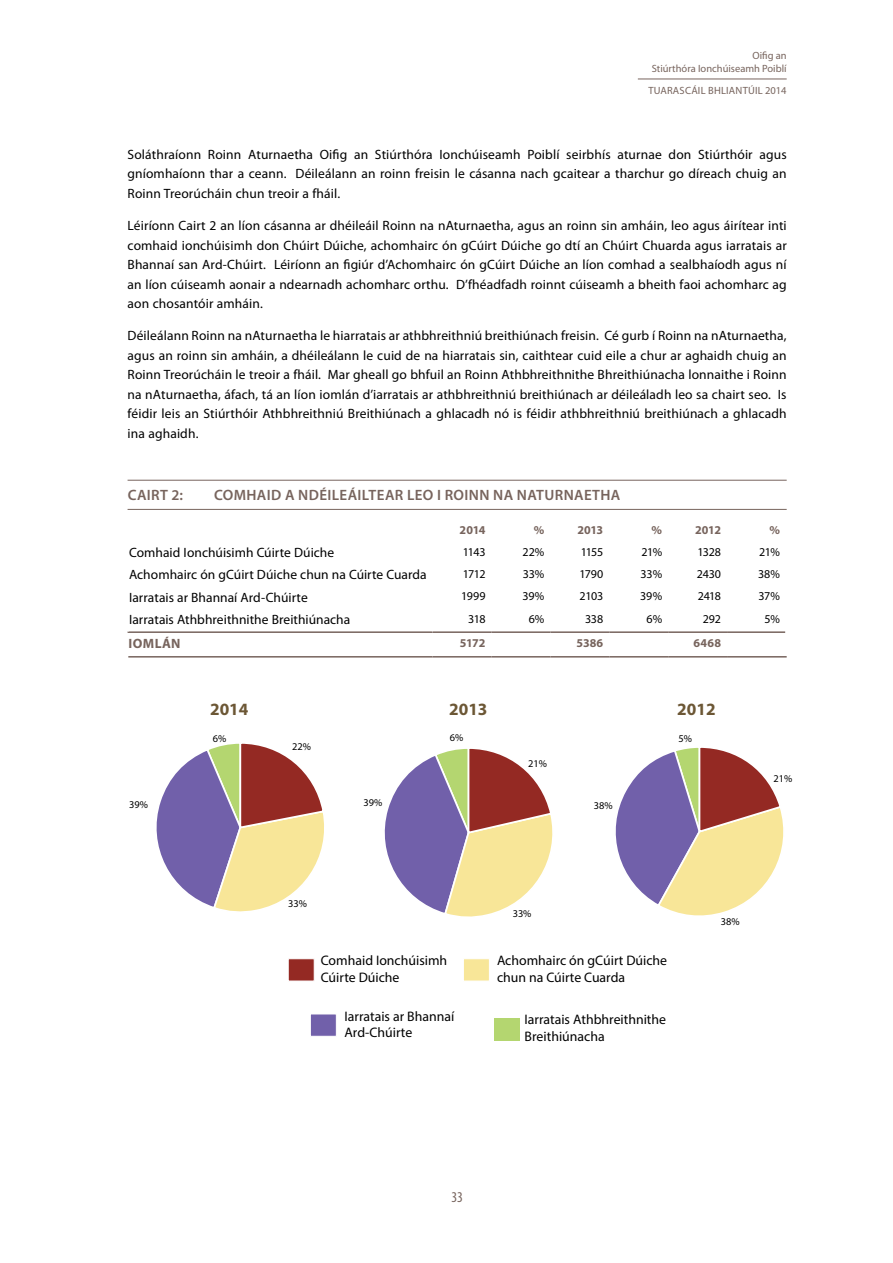
<style>
.page{position:relative;width:893px;height:1263px;background:#fff}
.page>*{position:absolute;margin:0;border:0;box-sizing:border-box;transform-origin:0 0}
.t1{font:700 17.25px "Myriad Pro";color:#6c5735}
.t2{font:600 15px "Myriad Pro";letter-spacing:.025em;color:#77645d}
.t3{font:condensed 15px "Myriad Pro";color:#77645d}
.t4{font:13.8px/16.6px "Myriad Pro";color:#000}
.t5{font:13.5px/19.5px "Myriad Pro";letter-spacing:.01em;color:#000;text-align:justify}
.t6{font:700 13.5px "Myriad Pro";letter-spacing:.03em;color:#77645d}
.t7{font:12px "Myriad Pro";letter-spacing:-.02em;color:#000}
.t8{font:700 12px "Myriad Pro";letter-spacing:-.005em;color:#77645d}
.t9{font:10.5px/13.5px "Myriad Pro";color:#77645d;text-align:right}
.t10{font:10.5px "Myriad Pro";letter-spacing:.02em;color:#77645d}
.t11{font:700 10.35px "Myriad";color:#000}
</style>
<div class="page">
<hr style="left:638px;top:79px;width:149px;height:1px;background:#77645d">
<hr style="left:128px;top:480px;width:659px;height:1px;background:#77645d">
<hr style="left:128px;top:509px;width:659px;height:1px;background:#77645d">
<hr style="left:128px;top:631px;width:305px;height:2px;background:#77645d">
<hr style="left:128px;top:656px;width:305px;height:1px;background:#77645d">
<hr style="left:433px;top:631px;width:59px;height:2px;background:#77645d">
<hr style="left:492px;top:631px;width:58px;height:2px;background:#77645d">
<hr style="left:550px;top:631px;width:59px;height:2px;background:#77645d">
<hr style="left:609px;top:631px;width:59px;height:2px;background:#77645d">
<hr style="left:668px;top:631px;width:59px;height:2px;background:#77645d">
<hr style="left:727px;top:631px;width:58px;height:2px;background:#77645d">
<hr style="left:433px;top:656px;width:59px;height:1px;background:#77645d">
<hr style="left:492px;top:656px;width:58px;height:1px;background:#77645d">
<hr style="left:550px;top:656px;width:59px;height:1px;background:#77645d">
<hr style="left:609px;top:656px;width:59px;height:1px;background:#77645d">
<hr style="left:668px;top:656px;width:59px;height:1px;background:#77645d">
<hr style="left:727px;top:656px;width:60px;height:1px;background:#77645d">
<div style="left:288px;top:958px;width:27px;height:23px;background:#942923;border:1px solid #fff"></div>
<div style="left:463px;top:958px;width:27px;height:23px;background:#f8e698;border:1px solid #fff"></div>
<div style="left:310px;top:1013px;width:27px;height:24px;background:#7160aa;border:1px solid #fff"></div>
<svg style="left:384px;top:748px;width:169px;height:169px"></svg>
<svg style="left:615px;top:747px;width:169px;height:169px"></svg>
<svg style="left:156px;top:743px;width:168px;height:169px"></svg>
<div style="left:494px;top:1018px;width:26px;height:22px;background:#b4d670"></div>
<p class="t9" style="left:652px;top:48px;width:136px">Oifig an<br>Stiúrthóra Ionchúiseamh Poiblí</p>
<p class="t10" style="left:648px;top:84px;width:140px">TUARASCÁIL BHLIANTÚIL 2014</p>
<p class="t5" style="left:128px;top:144px;width:661px">Soláthraíonn Roinn Aturnaetha Oifig an Stiúrthóra Ionchúiseamh Poiblí seirbhís aturnae don Stiúrthóir agus gníomhaíonn thar a ceann. Déileálann an roinn freisin le cásanna nach gcaitear a tharchur go díreach chuig an Roinn Treorúcháin chun treoir a fháil.</p>
<p class="t5" style="left:128px;top:216px;width:661px">Léiríonn Cairt 2 an líon cásanna ar dhéileáil Roinn na nAturnaetha, agus an roinn sin amháin, leo agus áirítear inti comhaid ionchúisimh don Chúirt Dúiche, achomhairc ón gCúirt Dúiche go dtí an Chúirt Chuarda agus iarratais ar Bhannaí san Ard-Chúirt. Léiríonn an figiúr d’Achomhairc ón gCúirt Dúiche an líon comhad a sealbhaíodh agus ní an líon cúiseamh aonair a ndearnadh achomharc orthu. D’fhéadfadh roinnt cúiseamh a bheith faoi achomharc ag aon chosantóir amháin.</p>
<p class="t5" style="left:128px;top:326px;width:661px">Déileálann Roinn na nAturnaetha le hiarratais ar athbhreithniú breithiúnach freisin. Cé gurb í Roinn na nAturnaetha, agus an roinn sin amháin, a dhéileálann le cuid de na hiarratais sin, caithtear cuid eile a chur ar aghaidh chuig an Roinn Treorúcháin le treoir a fháil. Mar gheall go bhfuil an Roinn Athbhreithnithe Bhreithiúnacha lonnaithe i Roinn na nAturnaetha, áfach, tá an líon iomlán d’iarratais ar athbhreithniú breithiúnach ar déileáladh leo sa chairt seo. Is féidir leis an Stiúrthóir Athbhreithniú Breithiúnach a ghlacadh nó is féidir athbhreithniú breithiúnach a ghlacadh ina aghaidh.</p>
<p class="t2" style="left:128px;top:485px;width:57px">CAIRT 2:</p>
<p class="t2" style="left:214px;top:485px;width:408px">COMHAID A NDÉILEÁILTEAR LEO I ROINN NA NATURNAETHA</p>
<p class="t8" style="left:460px;top:522px;width:27px">2014</p>
<p class="t8" style="left:534px;top:522px;width:12px">%</p>
<p class="t8" style="left:577px;top:522px;width:27px">2013</p>
<p class="t8" style="left:652px;top:522px;width:12px">%</p>
<p class="t8" style="left:695px;top:522px;width:27px">2012</p>
<p class="t8" style="left:769px;top:522px;width:12px">%</p>
<p class="t5" style="left:129px;top:543px;width:207px">Comhaid Ionchúisimh Cúirte Dúiche</p>
<p class="t7" style="left:463px;top:545px;width:24px">1143</p>
<p class="t7" style="left:522px;top:545px;width:23px">22%</p>
<p class="t7" style="left:581px;top:545px;width:24px">1155</p>
<p class="t7" style="left:641px;top:545px;width:22px">21%</p>
<p class="t7" style="left:697px;top:545px;width:25px">1328</p>
<p class="t7" style="left:759px;top:545px;width:22px">21%</p>
<p class="t5" style="left:129px;top:565px;width:299px">Achomhairc ón gCúirt Dúiche chun na Cúirte Cuarda</p>
<p class="t7" style="left:463px;top:567px;width:24px">1712</p>
<p class="t7" style="left:523px;top:567px;width:23px">33%</p>
<p class="t7" style="left:579px;top:567px;width:25px">1790</p>
<p class="t7" style="left:641px;top:567px;width:23px">33%</p>
<p class="t7" style="left:697px;top:567px;width:26px">2430</p>
<p class="t7" style="left:758px;top:567px;width:23px">38%</p>
<p class="t5" style="left:129px;top:587px;width:180px">Iarratais ar Bhannaí Ard-Chúirte</p>
<p class="t7" style="left:461px;top:589px;width:26px">1999</p>
<p class="t7" style="left:523px;top:589px;width:23px">39%</p>
<p class="t7" style="left:580px;top:589px;width:25px">2103</p>
<p class="t7" style="left:640px;top:589px;width:23px">39%</p>
<p class="t7" style="left:698px;top:589px;width:25px">2418</p>
<p class="t7" style="left:758px;top:589px;width:23px">37%</p>
<p class="t5" style="left:129px;top:609px;width:223px">Iarratais Athbhreithnithe Breithiúnacha</p>
<p class="t7" style="left:468px;top:611px;width:19px">318</p>
<p class="t7" style="left:529px;top:611px;width:17px">6%</p>
<p class="t7" style="left:585px;top:611px;width:20px">338</p>
<p class="t7" style="left:646px;top:611px;width:17px">6%</p>
<p class="t7" style="left:703px;top:611px;width:20px">292</p>
<p class="t7" style="left:764px;top:611px;width:17px">5%</p>
<p class="t6" style="left:128px;top:635px;width:54px">IOMLÁN</p>
<p class="t8" style="left:460px;top:635px;width:27px">5172</p>
<p class="t8" style="left:576px;top:635px;width:28px">5386</p>
<p class="t8" style="left:694px;top:635px;width:29px">6468</p>
<p class="t1" style="left:210px;top:698px;width:40px">2014</p>
<p class="t1" style="left:449px;top:698px;width:40px">2013</p>
<p class="t1" style="left:677px;top:698px;width:40px">2012</p>
<p class="t11" style="left:129px;top:798px;width:20px">39%</p>
<p class="t11" style="left:213px;top:732px;width:15px">6%</p>
<p class="t11" style="left:292px;top:740px;width:20px">22%</p>
<p class="t11" style="left:364px;top:796px;width:20px">39%</p>
<p class="t11" style="left:450px;top:731px;width:15px">6%</p>
<p class="t11" style="left:528px;top:757px;width:20px">21%</p>
<p class="t11" style="left:594px;top:799px;width:20px">38%</p>
<p class="t11" style="left:679px;top:732px;width:15px">5%</p>
<p class="t11" style="left:773px;top:772px;width:20px">21%</p>
<p class="t11" style="left:288px;top:897px;width:20px">33%</p>
<p class="t11" style="left:513px;top:907px;width:20px">33%</p>
<p class="t4" style="left:321px;top:952px;width:128px">Comhaid Ionchúisimh<br>Cúirte Dúiche</p>
<p class="t4" style="left:497px;top:952px;width:172px">Achomhairc ón gCúirt Dúiche chun na Cúirte Cuarda</p>
<p class="t4" style="left:344px;top:1007px;width:111px">Iarratais ar Bhannaí<br>Ard-Chúirte</p>
<p class="t4" style="left:525px;top:1011px;width:143px">Iarratais Athbhreithnithe<br>Breithiúnacha</p>
<p class="t11" style="left:721px;top:915px;width:20px">38%</p>
<p class="t3" style="left:451px;top:1188px;width:13px">33</p>
</div>
